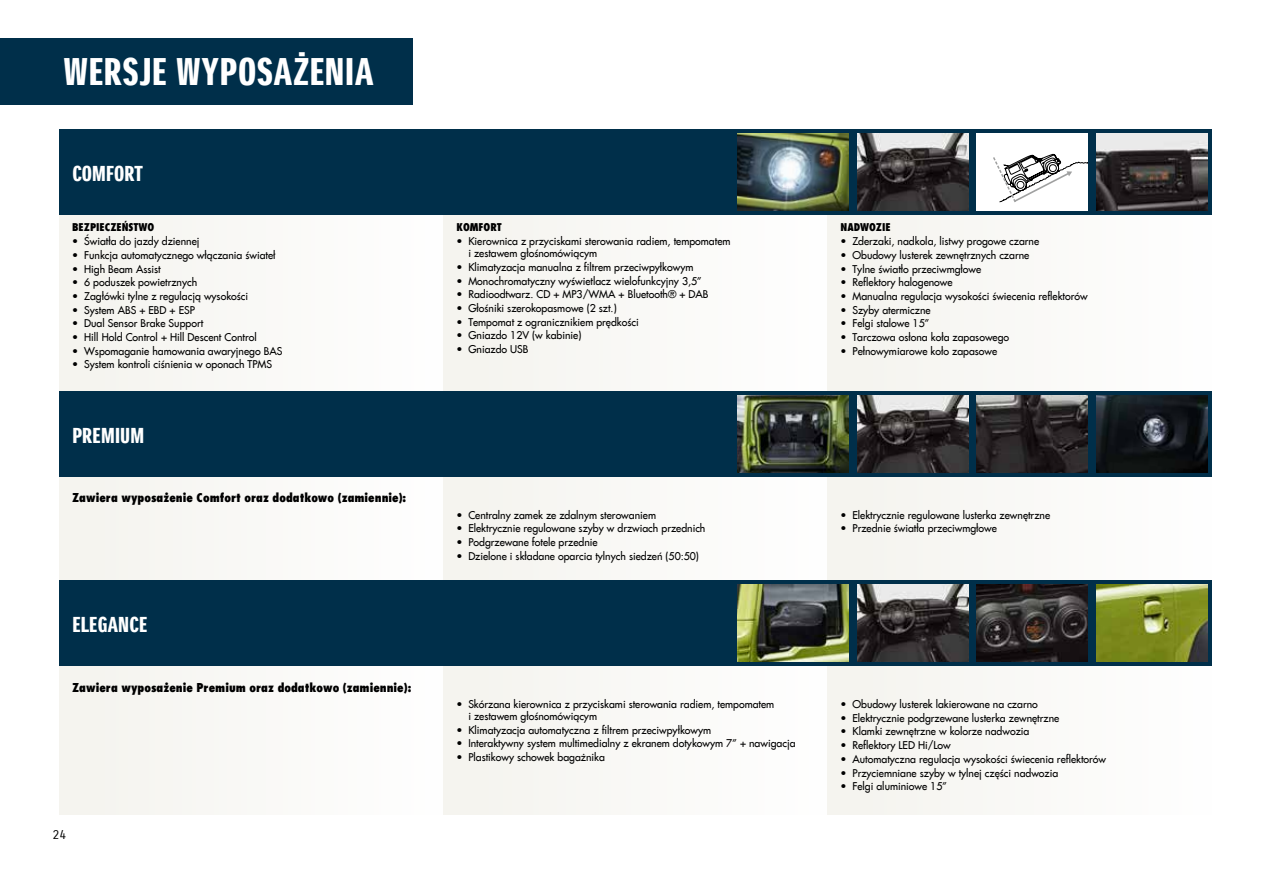
<style>
.page{position:relative;width:1263px;height:893px;background:#fff}
.page>*{position:absolute;margin:0;border:0;box-sizing:border-box;transform-origin:0 0}
.t1{font:37.5px "Suzuki PRO Headline";letter-spacing:.02em;color:#fff}
.t2{font:21px "Suzuki PRO Headline";letter-spacing:.01em;color:#fff}
.t3{font:12.75px "Suzuki PRO Regular";color:#000}
.t4{font:800 12px "Fujiyama";color:#000}
.t5{font:10.5px/13.6px "Fujiyama 2";color:#000}
.t6{font:800 10.5px "Fujiyama";color:#000}
</style>
<div class="page">
<div style="left:60px;top:152px;width:384px;height:662px;background:#f9f9f6"></div>
<div style="left:444px;top:152px;width:384px;height:662px;background:#f9f9f6"></div>
<div style="left:828px;top:152px;width:384px;height:662px;background:#f9f9f6"></div>
<div style="left:60px;top:130px;width:1152px;height:85px;background:#002f4a"></div>
<div style="left:60px;top:392px;width:1152px;height:85px;background:#002f4a"></div>
<div style="left:60px;top:581px;width:1152px;height:85px;background:#002f4a"></div>
<img style="left:738px;top:396px;width:111px;height:77px">
<img style="left:738px;top:585px;width:111px;height:77px">
<img style="left:857px;top:396px;width:111px;height:77px">
<img style="left:857px;top:585px;width:111px;height:77px">
<img style="left:977px;top:396px;width:111px;height:77px">
<img style="left:977px;top:585px;width:111px;height:77px">
<img style="left:1096px;top:396px;width:111px;height:77px">
<img style="left:1096px;top:585px;width:111px;height:77px">
<img style="left:857px;top:134px;width:111px;height:77px">
<img style="left:738px;top:134px;width:111px;height:77px">
<img style="left:1096px;top:134px;width:111px;height:77px">
<div style="left:977px;top:134px;width:111px;height:77px;background:#fff"></div>
<svg style="left:993px;top:154px;width:95px;height:49px"></svg>
<div style="left:0;top:38px;width:412px;height:67px;background:#002f4a"></div>
<h1 class="t1" style="left:64px;top:49px;width:311px">WERSJE WYPOSAŻENIA</h1>
<h2 class="t2" style="left:72px;top:160px;width:72px">COMFORT</h2>
<p class="t6" style="left:72px;top:221px;width:84px">BEZPIECZEŃSTWO</p>
<p class="t5" style="left:72px;top:234px;width:212px">∙ Światła do jazdy dziennej<br>∙ Funkcja automatycznego włączania świateł ∙ High Beam Assist<br>∙ 6 poduszek powietrznych<br>∙ Zagłówki tylne z regulacją wysokości<br>∙ System ABS + EBD + ESP<br>∙ Dual Sensor Brake Support<br>∙ Hill Hold Control + Hill Descent Control<br>∙ Wspomaganie hamowania awaryjnego BAS ∙ System kontroli ciśnienia w oponach TPMS</p>
<h2 class="t2" style="left:72px;top:422px;width:73px">PREMIUM</h2>
<p class="t4" style="left:72px;top:490px;width:335px">Zawiera wyposażenie Comfort oraz dodatkowo (zamiennie):</p>
<h2 class="t2" style="left:72px;top:612px;width:76px">ELEGANCE</h2>
<p class="t4" style="left:72px;top:679px;width:341px">Zawiera wyposażenie Premium oraz dodatkowo (zamiennie):</p>
<p class="t3" style="left:53px;top:827px;width:15px">24</p>
<p class="t6" style="left:456px;top:221px;width:47px">KOMFORT</p>
<p class="t5" style="left:468px;top:235px;width:264px;line-height:12px;text-indent:-12px">∙ Kierownica z przyciskami sterowania radiem, tempomatem i zestawem głośnomówiącym</p>
<p class="t5" style="left:456px;top:260px;width:254px">∙ Klimatyzacja manualna z filtrem przeciwpyłkowym<br>∙ Monochromatyczny wyświetlacz wielofunkcyjny 3,5” ∙ Radioodtwarz. CD + MP3/WMA + Bluetooth® + DAB ∙ Głośniki szerokopasmowe (2 szt.)<br>∙ Tempomat z ogranicznikiem prędkości<br>∙ Gniazdo 12V (w kabinie)<br>∙ Gniazdo USB</p>
<p class="t5" style="left:456px;top:507px;width:251px">∙ Centralny zamek ze zdalnym sterowaniem<br>∙ Elektrycznie regulowane szyby w drzwiach przednich ∙ Podgrzewane fotele przednie<br>∙ Dzielone i składane oparcia tylnych siedzeń (50:50)</p>
<p class="t5" style="left:468px;top:697px;width:307px;line-height:12px;text-indent:-12px">∙ Skórzana kierownica z przyciskami sterowania radiem, tempomatem i zestawem głośnomówiącym</p>
<p class="t5" style="left:456px;top:722px;width:341px">∙ Klimatyzacja automatyczna z filtrem przeciwpyłkowym<br>∙ Interaktywny system multimedialny z ekranem dotykowym 7” + nawigacja ∙ Plastikowy schowek bagażnika</p>
<p class="t6" style="left:840px;top:221px;width:52px">NADWOZIE</p>
<p class="t5" style="left:840px;top:234px;width:249px">∙ Zderzaki, nadkola, listwy progowe czarne<br>∙ Obudowy lusterek zewnętrznych czarne<br>∙ Tylne światło przeciwmgłowe<br>∙ Reflektory halogenowe<br>∙ Manualna regulacja wysokości świecenia reflektorów ∙ Szyby atermiczne<br>∙ Felgi stalowe 15”<br>∙ Tarczowa osłona koła zapasowego<br>∙ Pełnowymiarowe koło zapasowe</p>
<p class="t5" style="left:840px;top:507px;width:211px">∙ Elektrycznie regulowane lusterka zewnętrzne ∙ Przednie światła przeciwmgłowe</p>
<p class="t5" style="left:840px;top:697px;width:267px">∙ Obudowy lusterek lakierowane na czarno<br>∙ Elektrycznie podgrzewane lusterka zewnętrzne<br>∙ Klamki zewnętrzne w kolorze nadwozia<br>∙ Reflektory LED Hi/Low<br>∙ Automatyczna regulacja wysokości świecenia reflektorów ∙ Przyciemniane szyby w tylnej części nadwozia<br>∙ Felgi aluminiowe 15”</p>
</div>
